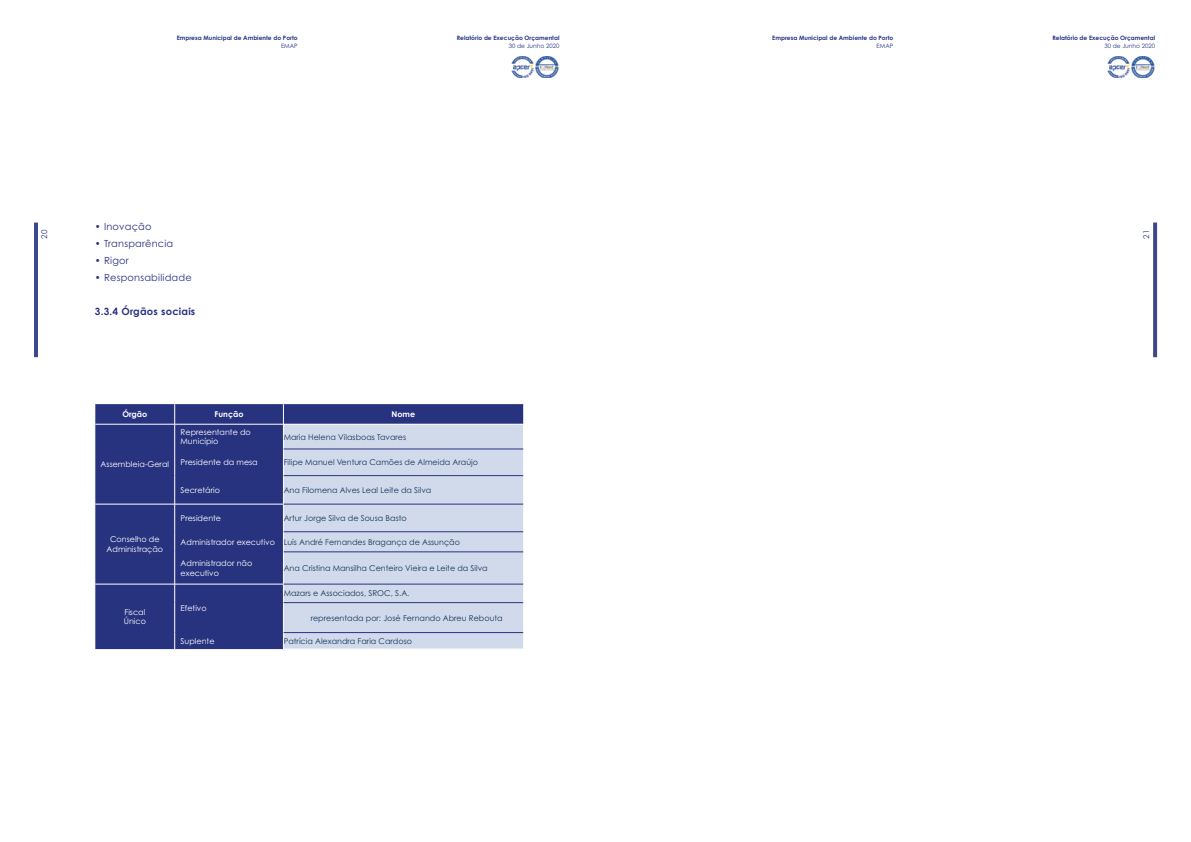
<style>
.page{position:relative;width:1191px;height:842px;background:#fff}
.page>*{position:absolute;margin:0;border:0;box-sizing:border-box;transform-origin:0 0}
.t1{font:700 10px "Century Gothic Pro";letter-spacing:.02em;color:#283380}
.t2{font:9.8px "Century Gothic Pro";letter-spacing:.02em;color:#283380}
.t3{font:8px "Century Gothic Pro";color:#17365d}
.t4{font:8px/9.6px "Century Gothic Pro";color:#fff}
.t5{font:700 8px "Century Gothic Pro";color:#fff}
.t6{font:8px "Century Gothic Pro";color:#283380}
.t7{font:700 6px "Century Gothic Pro";color:#283380}
.t8{font:6px "Century Gothic Pro";color:#283380}
.s1{color:#fff}
</style>
<div class="page">
<hr style="left:34px;top:223px;width:4px;height:134px;background:#3d478c">
<svg style="left:1153px;top:223px;width:4px;height:134px"></svg>
<img style="left:511px;top:56px;width:48px;height:22px">
<img style="left:1107px;top:56px;width:48px;height:22px">
<div style="left:95px;top:404px;width:428px;height:245px;background:#283380"></div>
<div style="left:283px;top:424px;width:240px;height:25px;background:#d1daeb"></div>
<div style="left:284px;top:450px;width:239px;height:199px;background:#d1daeb"></div>
<svg style="left:174px;top:404px;width:1px;height:148px"></svg>
<svg style="left:283px;top:404px;width:1px;height:148px"></svg>
<hr style="left:174px;top:552px;width:1px;height:32px;background:#fff">
<hr style="left:283px;top:552px;width:1px;height:32px;background:#fff">
<svg style="left:174px;top:585px;width:1px;height:18px"></svg>
<hr style="left:174px;top:603px;width:1px;height:30px;background:#fff">
<svg style="left:283px;top:584px;width:1px;height:19px"></svg>
<hr style="left:283px;top:603px;width:1px;height:30px;background:#fff">
<svg style="left:174px;top:633px;width:1px;height:16px"></svg>
<svg style="left:283px;top:633px;width:1px;height:16px"></svg>
<hr style="left:95px;top:424px;width:80px;height:1px;background:#fff">
<hr style="left:175px;top:424px;width:108px;height:1px;background:#fff">
<hr style="left:283px;top:424px;width:240px;height:1px;background:#fff">
<hr style="left:95px;top:504px;width:80px;height:1px;background:#fff">
<hr style="left:175px;top:504px;width:108px;height:1px;background:#fff">
<hr style="left:95px;top:584px;width:80px;height:1px;background:#fff">
<hr style="left:175px;top:584px;width:108px;height:1px;background:#fff">
<hr style="left:284px;top:449px;width:239px;height:1px;background:#283380">
<hr style="left:284px;top:475px;width:239px;height:1px;background:#283380">
<hr style="left:284px;top:504px;width:239px;height:1px;background:#283380">
<hr style="left:284px;top:532px;width:239px;height:1px;background:#283380">
<hr style="left:284px;top:552px;width:239px;height:1px;background:#283380">
<hr style="left:284px;top:584px;width:239px;height:1px;background:#283380">
<hr style="left:284px;top:602px;width:239px;height:1px;background:#283380">
<hr style="left:284px;top:632px;width:239px;height:1px;background:#283380">
<p class="t7" style="left:177px;top:35px;width:123px">Empresa Municipal de Ambiente do Porto</p>
<p class="t8" style="left:281px;top:42px;width:18px">EMAP</p>
<p class="t7" style="left:457px;top:35px;width:104px">Relatório de Execução Orçamental</p>
<p class="t8" style="left:509px;top:42px;width:52px">30 de Junho 2020</p>
<p class="t7" style="left:772px;top:35px;width:123px">Empresa Municipal de Ambiente do Porto</p>
<p class="t8" style="left:876px;top:42px;width:18px">EMAP</p>
<p class="t7" style="left:1052px;top:35px;width:104px">Relatório de Execução Orçamental</p>
<p class="t8" style="left:1104px;top:42px;width:52px">30 de Junho 2020</p>
<p class="t2" style="left:95px;top:220px;width:58px">• Inovação</p>
<p class="t2" style="left:95px;top:237px;width:80px">• Transparência</p>
<p class="t2" style="left:95px;top:254px;width:35px">• Rigor</p>
<p class="t2" style="left:95px;top:271px;width:98px">• Responsabilidade</p>
<p class="t1" style="left:95px;top:305px;width:102px">3.3.4 Órgãos sociais</p>
<p class="t6" style="left:40px;top:239px;width:10px;rotate:-90deg">20</p>
<p class="t6" style="left:1141px;top:239px;width:10px;rotate:-90deg">21</p>
<p class="t5" style="left:122px;top:409px;width:26px">Órgão</p>
<p class="t5" style="left:215px;top:409px;width:30px">Função</p>
<p class="t5" style="left:391px;top:409px;width:25px">Nome</p>
<p class="t4" style="left:101px;top:459px;width:70px">Assembleia-Geral</p>
<p class="t4" style="left:107px;top:534px;width:58px;text-align:center">Conselho de<br>Administração</p>
<p class="t4" style="left:124px;top:607px;width:24px">Fiscal<br>Único</p>
<p class="t4" style="left:181px;top:427px;width:72px">Representante do<br>Município</p>
<p class="t3" style="left:284px;top:432px;width:124px">Maria Helena Vilasboas Tavares</p>
<p class="t4" style="left:181px;top:457px;width:79px">Presidente da mesa</p>
<p class="t3" style="left:284px;top:457px;width:196px">Filipe Manuel Ventura Camões de Almeida Araújo</p>
<p class="t4" style="left:181px;top:485px;width:41px">Secretário</p>
<p class="t3" style="left:284px;top:485px;width:149px">Ana Filomena Alves Leal Leite da Silva</p>
<p class="t4" style="left:181px;top:513px;width:42px">Presidente</p>
<p class="t3" style="left:284px;top:513px;width:125px">Artur Jorge Silva de Sousa Basto</p>
<p class="t3" style="left:181px;top:537px;width:281px"><span class="s1">Administrador executivo</span> Luís André Fernandes Bragança de Assunção</p>
<p class="t4" style="left:181px;top:558px;width:73px">Administrador não executivo</p>
<p class="t3" style="left:284px;top:563px;width:205px">Ana Cristina Mansilha Centeiro Vieira e Leite da Silva</p>
<p class="t4" style="left:181px;top:603px;width:27px">Efetivo</p>
<p class="t3" style="left:284px;top:588px;width:127px">Mazars e Associados, SROC, S.A.</p>
<p class="t3" style="left:311px;top:613px;width:193px">representada por: José Fernando Abreu Rebouta</p>
<p class="t4" style="left:181px;top:636px;width:35px">Suplente</p>
<p class="t3" style="left:284px;top:636px;width:130px">Patrícia Alexandra Faria Cardoso</p>
</div>
